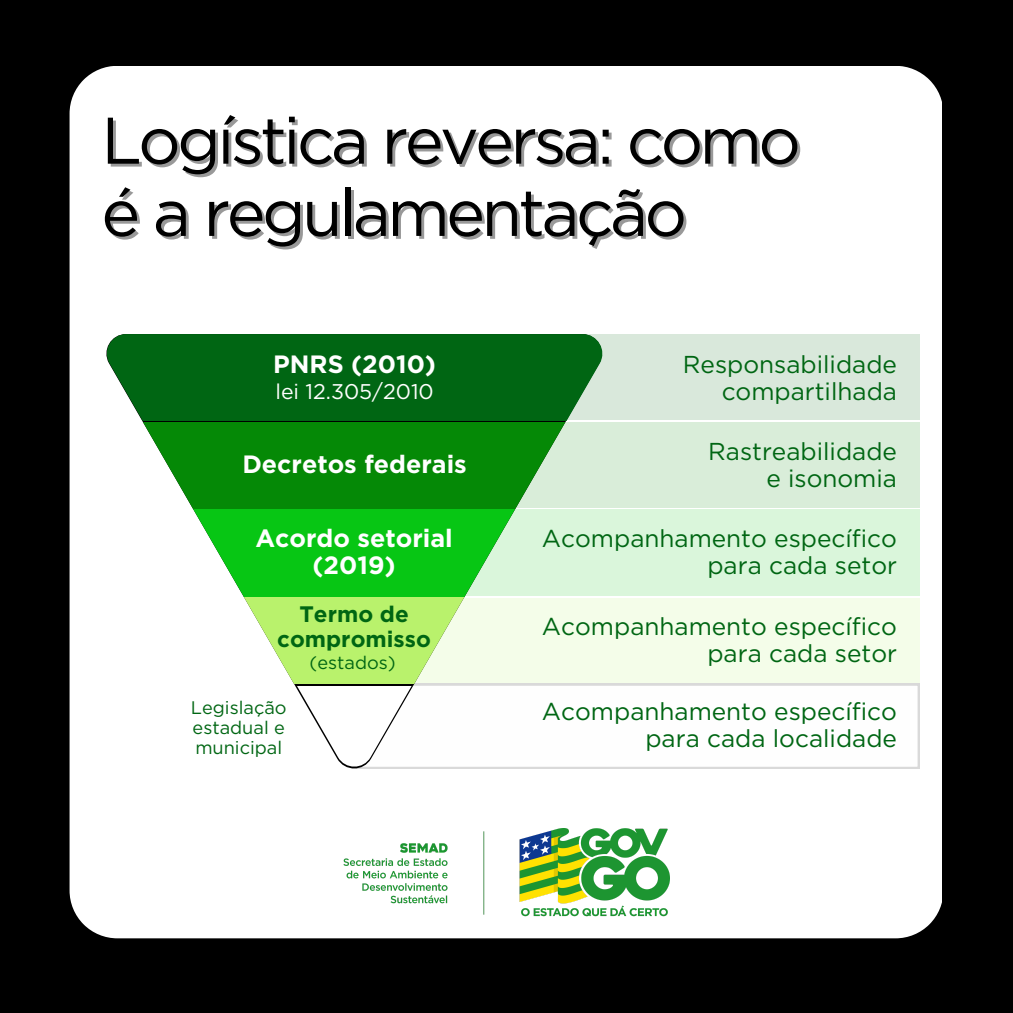
<style>
.page{position:relative;width:1013px;height:1013px;background:#fff}
.page>*{position:absolute;margin:0;border:0;box-sizing:border-box;transform-origin:0 0}
.t1{font:65.75px "Gotham";letter-spacing:-.055em;color:#000}
.t2{font:700 25px/27.2px "Gotham";color:#fff;text-align:center}
.t3{font:24.38px/27.2px "Gotham";color:#006613;text-align:right}
.t4{font:700 22.38px/24.4px "Gotham";color:#006613;text-align:center}
.t5{font:21.25px "Gotham";color:#fff}
.t6{font:18.12px/19.8px "Gotham";color:#006613;text-align:justify}
</style>
<div class="page">
<div style="left:0;top:0;width:1012px;height:1012px;background:#000"></div>
<div style="left:70px;top:66px;width:872px;height:872px;background:#fff"></div>
<div style="left:454px;top:509px;width:465px;height:87px;background:#daf6db"></div>
<div style="left:606px;top:684px;width:313px;height:84px;background:#fefefe"></div>
<svg style="left:101px;top:334px;width:505px;height:437px;background:#adccb0"></svg>
<svg style="left:101px;top:422px;width:401px;height:86px;background:#2e9c2f"></svg>
<div style="left:102px;top:334px;width:460px;height:86px;background:#006613"></div>
<svg style="left:101px;top:510px;width:505px;height:86px;fill:#07c614"></svg>
<div style="left:112px;top:686px;width:485px;height:83px;background:#fff"></div>
<svg style="left:101px;top:597px;width:506px;height:87px;background:#dff8bd"></svg>
<svg style="left:562px;top:334px;width:357px;height:86px;background:#c6ddca"></svg>
<svg style="left:502px;top:422px;width:417px;height:86px;background:#c5e3c5"></svg>
<div style="left:406px;top:598px;width:513px;height:84px;background:#f4fde9"></div>
<img style="left:343px;top:828px;width:326px;height:89px">
<h1 class="t1" style="left:101px;top:100px;width:701px">Logística reversa: como</h1>
<p class="t1" style="left:101px;top:173px;width:587px">é a regulamentação</p>
<h3 class="t2" style="left:273px;top:350px;width:164px">PNRS (2010)</h3>
<p class="t5" style="left:275px;top:378px;width:160px">lei 12.305/2010</p>
<h3 class="t2" style="left:242px;top:450px;width:226px">Decretos federais</h3>
<h5 class="t3" style="left:683px;top:350px;width:215px">Responsabilidade compartilhada</h5>
<p class="t3" style="left:708px;top:437px;width:190px">Rastreabilidade e isonomia</p>
<p class="t2" style="left:255px;top:524px;width:199px">Acordo setorial (2019)</p>
<p class="t4" style="left:277px;top:602px;width:155px">Termo de compromisso</p>
<p class="t6" style="left:309px;top:652px;width:88px">(estados)</p>
<h2 class="t6" style="left:191px;top:697px;width:97px">Legislação estadual e municipal</h2>
<h6 class="t3" style="left:542px;top:697px;width:356px">Acompanhamento específico para cada localidade</h6>
<h4 class="t3" style="left:542px;top:524px;width:356px">Acompanhamento específico para cada setor</h4>
<h4 class="t3" style="left:542px;top:612px;width:356px">Acompanhamento específico para cada setor</h4>
</div>
